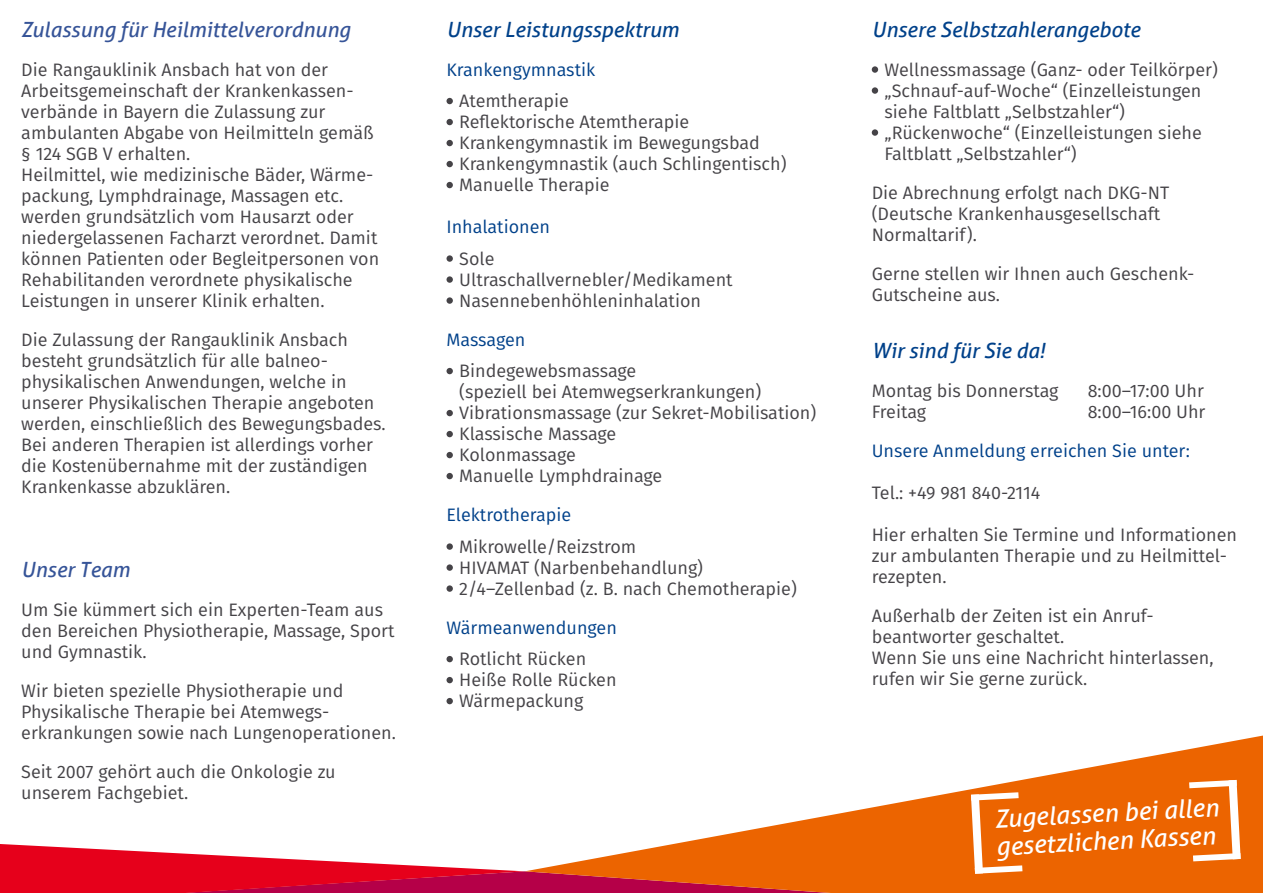
<style>
.page{position:relative;width:1263px;height:893px;background:#fff}
.page>*{position:absolute;margin:0;border:0;box-sizing:border-box;transform-origin:0 0}
.t1{font:italic 25.05px/27.9px "Aller";color:#fff}
.t2{font:italic 21px "Aller";color:#00418a}
.t3{font:italic 21px "Aller";color:#365498}
.t4{font:18px/21px "Fira Sans";color:#454347}
.t5{font:18px "Fira Sans";color:#00418a}
</style>
<div class="page">
<div style="left:446px;top:98px;width:7px;height:6px;background:#454347;border-radius:50%"></div>
<div style="left:446px;top:119px;width:7px;height:6px;background:#454347;border-radius:50%"></div>
<div style="left:446px;top:140px;width:7px;height:6px;background:#454347;border-radius:50%"></div>
<div style="left:446px;top:161px;width:7px;height:6px;background:#454347;border-radius:50%"></div>
<div style="left:446px;top:182px;width:7px;height:6px;background:#454347;border-radius:50%"></div>
<div style="left:446px;top:255px;width:7px;height:7px;background:#454347;border-radius:50%"></div>
<div style="left:446px;top:276px;width:7px;height:7px;background:#454347;border-radius:50%"></div>
<div style="left:446px;top:297px;width:7px;height:7px;background:#454347;border-radius:50%"></div>
<div style="left:446px;top:368px;width:7px;height:6px;background:#454347;border-radius:50%"></div>
<div style="left:446px;top:410px;width:7px;height:6px;background:#454347;border-radius:50%"></div>
<div style="left:446px;top:431px;width:7px;height:6px;background:#454347;border-radius:50%"></div>
<div style="left:446px;top:452px;width:7px;height:6px;background:#454347;border-radius:50%"></div>
<div style="left:446px;top:473px;width:7px;height:6px;background:#454347;border-radius:50%"></div>
<div style="left:446px;top:543px;width:7px;height:7px;background:#454347;border-radius:50%"></div>
<div style="left:446px;top:564px;width:7px;height:7px;background:#454347;border-radius:50%"></div>
<div style="left:446px;top:585px;width:7px;height:7px;background:#454347;border-radius:50%"></div>
<div style="left:446px;top:656px;width:7px;height:6px;background:#454347;border-radius:50%"></div>
<div style="left:446px;top:677px;width:7px;height:6px;background:#454347;border-radius:50%"></div>
<div style="left:446px;top:698px;width:7px;height:6px;background:#454347;border-radius:50%"></div>
<div style="left:872px;top:66px;width:6px;height:7px;background:#454347;border-radius:50%"></div>
<div style="left:872px;top:87px;width:6px;height:7px;background:#454347;border-radius:50%"></div>
<div style="left:872px;top:129px;width:6px;height:7px;background:#454347;border-radius:50%"></div>
<svg style="left:0;top:844px;width:525px;height:49px"></svg>
<svg style="left:525px;top:736px;width:738px;height:157px;fill:#ec6402"></svg>
<svg style="left:971px;top:792px;width:51px;height:82px"></svg>
<svg style="left:1189px;top:780px;width:52px;height:81px"></svg>
<p class="t3" style="left:21px;top:16px;width:331px">Zulassung für Heilmittelverordnung</p>
<p class="t4" style="left:21px;top:59px;width:359px">Die Rangauklinik Ansbach hat von der Arbeitsgemeinschaft der Krankenkassen&shy;verbände in Bayern die Zulassung zur ambulanten Abgabe von Heilmitteln gemäß § 124 SGB V erhalten.<br>Heilmittel, wie medizinische Bäder, Wärme&shy;packung, Lymphdrainage, Massagen etc. werden grundsätzlich vom Hausarzt oder niedergelassenen Facharzt verordnet. Damit können Patienten oder Begleitpersonen von Rehabilitanden verordnete physikalische Leistungen in unserer Klinik erhalten.</p>
<p class="t4" style="left:21px;top:329px;width:366px">Die Zulassung der Rangauklinik Ansbach besteht grundsätzlich für alle balneo&shy;physikalischen Anwendungen, welche in unserer Physikalischen Therapie angeboten werden, einschließlich des Bewegungsbades.<br>Bei anderen Therapien ist allerdings vorher die Kostenübernahme mit der zuständigen Krankenkasse abzuklären.</p>
<p class="t3" style="left:21px;top:556px;width:110px">Unser Team</p>
<p class="t4" style="left:21px;top:599px;width:375px">Um Sie kümmert sich ein Experten-Team aus den Bereichen Physiotherapie, Massage, Sport und Gymnastik.</p>
<p class="t4" style="left:21px;top:680px;width:376px">Wir bieten spezielle Physiotherapie und<br>Physikalische Therapie bei Atemwegs&shy;erkrankungen sowie nach Lungenoperationen.</p>
<p class="t4" style="left:21px;top:761px;width:316px">Seit 2007 gehört auch die Onkologie zu unserem Fachgebiet.</p>
<p class="t2" style="left:446px;top:16px;width:234px">Unser Leistungsspektrum</p>
<p class="t5" style="left:446px;top:56px;width:150px">Krankengymnastik</p>
<p class="t4" style="left:459px;top:90px;width:329px">Atemtherapie<br>Reflektorische Atemtherapie<br>Krankengymnastik im Bewegungsbad<br>Krankengymnastik (auch Schlingentisch)<br>Manuelle Therapie</p>
<p class="t5" style="left:446px;top:214px;width:105px">Inhalationen</p>
<p class="t4" style="left:459px;top:248px;width:275px">Sole<br>Ultraschallvernebler/Medikament<br>Nasennebenhöhleninhalation</p>
<p class="t5" style="left:446px;top:326px;width:80px">Massagen</p>
<p class="t4" style="left:459px;top:360px;width:358px">Bindegewebsmassage<br>(speziell bei Atemwegserkrankungen)<br>Vibrationsmassage (zur Sekret-Mobilisation)<br>Klassische Massage<br>Kolonmassage<br>Manuelle Lymphdrainage</p>
<p class="t5" style="left:446px;top:502px;width:126px">Elektrotherapie</p>
<p class="t4" style="left:459px;top:536px;width:339px">Mikrowelle/Reizstrom<br>HIVAMAT (Narbenbehandlung)<br>2/4–Zellenbad (z. B. nach Chemotherapie)</p>
<p class="t5" style="left:446px;top:614px;width:172px">Wärmeanwendungen</p>
<p class="t4" style="left:459px;top:648px;width:159px">Rotlicht Rücken<br>Heiße Rolle Rücken<br>Wärmepackung</p>
<p class="t2" style="left:872px;top:16px;width:270px">Unsere Selbstzahlerangebote</p>
<p class="t4" style="left:884px;top:59px;width:335px">Wellnessmassage (Ganz- oder Teilkörper) „Schnauf-auf-Woche“ (Einzelleistungen siehe Faltblatt „Selbstzahler“) „Rückenwoche“ (Einzelleistungen siehe Faltblatt „Selbstzahler“)</p>
<p class="t4" style="left:872px;top:182px;width:299px">Die Abrechnung erfolgt nach DKG-NT (Deutsche Krankenhausgesellschaft<br>Normaltarif).</p>
<p class="t4" style="left:872px;top:263px;width:324px">Gerne stellen wir Ihnen auch Geschenk-<br>Gutscheine aus.</p>
<p class="t2" style="left:872px;top:337px;width:175px">Wir sind für Sie da!</p>
<p class="t4" style="left:872px;top:380px;width:188px">Montag bis Donnerstag</p>
<p class="t4" style="left:1088px;top:380px;width:118px">8:00–17:00 Uhr</p>
<p class="t4" style="left:872px;top:401px;width:56px">Freitag</p>
<p class="t4" style="left:1088px;top:401px;width:119px">8:00–16:00 Uhr</p>
<p class="t5" style="left:872px;top:437px;width:320px">Unsere Anmeldung erreichen Sie unter:</p>
<p class="t4" style="left:872px;top:482px;width:170px">Tel.: +49 981 840-2114</p>
<p class="t4" style="left:872px;top:524px;width:367px">Hier erhalten Sie Termine und Informationen zur ambulanten Therapie und zu Heilmittel&shy;rezepten.</p>
<p class="t4" style="left:872px;top:605px;width:343px">Außerhalb der Zeiten ist ein Anruf&shy;beantworter geschaltet.<br>Wenn Sie uns eine Nachricht hinterlassen, rufen wir Sie gerne zurück.</p>
<h1 class="t1" style="left:994px;top:804px;width:226px;rotate:-3deg">Zugelassen bei allen gesetzlichen Kassen</h1>
</div>
